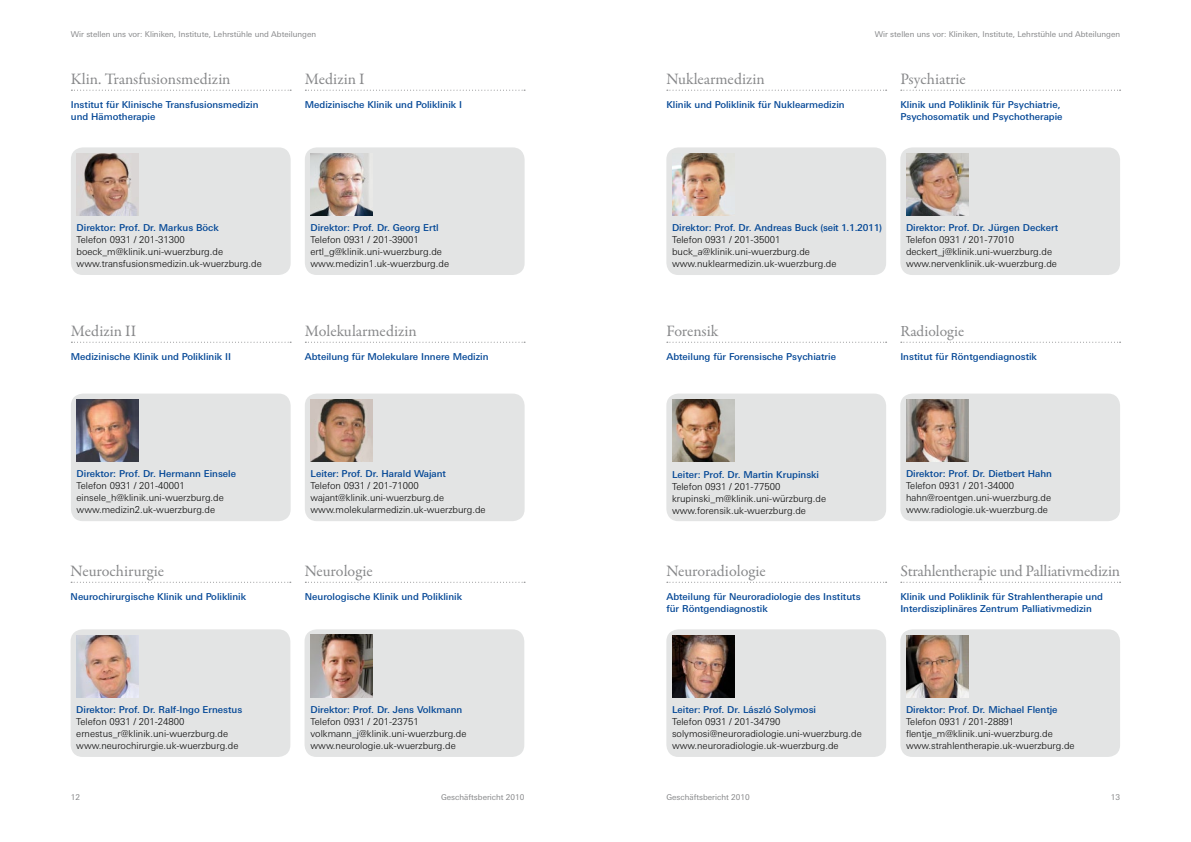
<style>
.page{position:relative;width:1191px;height:842px;background:#fff}
.page>*{position:absolute;margin:0;border:0;box-sizing:border-box;transform-origin:0 0}
.t1{font:16px "Garamond Premr Pro";letter-spacing:-.005em;color:#87888a}
.t2{font:15.5px "Garamond Premr Pro";letter-spacing:.005em;color:#87888a}
.t3{font:300 9.5px/12px "LT Univers Basic";color:#000}
.t4{font:500 9.5px/12px "LT Univers Basic";color:#004595}
.t5{font:300 9.4px "LT Univers Basic";color:#000}
.t6{font:8px "LT Univers Basic";color:#87888a}
</style>
<div class="page">
<div style="left:305px;top:147px;width:219px;height:128px;background:#e3e4e4;border-radius:12px"></div>
<svg style="left:305px;top:90px;width:220px;height:1px"></svg>
<img style="left:310px;top:153px;width:63px;height:62px">
<div style="left:71px;top:394px;width:220px;height:127px;background:#e3e4e4;border-radius:12px"></div>
<svg style="left:71px;top:342px;width:220px;height:1px"></svg>
<img style="left:77px;top:399px;width:62px;height:63px">
<div style="left:305px;top:394px;width:219px;height:127px;background:#e3e4e4;border-radius:12px"></div>
<svg style="left:305px;top:342px;width:220px;height:1px"></svg>
<img style="left:310px;top:399px;width:63px;height:63px">
<div style="left:71px;top:147px;width:220px;height:128px;background:#e3e4e4;border-radius:12px"></div>
<svg style="left:71px;top:90px;width:220px;height:1px"></svg>
<img style="left:77px;top:153px;width:62px;height:62px">
<div style="left:304px;top:629px;width:220px;height:128px;background:#e3e4e4;border-radius:12px"></div>
<svg style="left:305px;top:582px;width:220px;height:1px"></svg>
<img style="left:310px;top:635px;width:63px;height:62px">
<div style="left:71px;top:629px;width:219px;height:128px;background:#e3e4e4;border-radius:12px"></div>
<svg style="left:71px;top:582px;width:220px;height:1px"></svg>
<img style="left:76px;top:635px;width:63px;height:62px">
<div style="left:666px;top:147px;width:220px;height:128px;background:#e3e4e4;border-radius:12px"></div>
<svg style="left:667px;top:90px;width:219px;height:1px"></svg>
<img style="left:672px;top:153px;width:57px;height:62px">
<div style="left:900px;top:147px;width:220px;height:128px;background:#e3e4e4;border-radius:12px"></div>
<svg style="left:900px;top:90px;width:220px;height:1px"></svg>
<img style="left:906px;top:153px;width:62px;height:62px">
<div style="left:900px;top:394px;width:220px;height:127px;background:#e3e4e4;border-radius:12px"></div>
<svg style="left:900px;top:342px;width:220px;height:1px"></svg>
<img style="left:906px;top:399px;width:62px;height:63px">
<div style="left:666px;top:394px;width:220px;height:127px;background:#e3e4e4;border-radius:12px"></div>
<svg style="left:667px;top:342px;width:219px;height:1px"></svg>
<img style="left:672px;top:399px;width:62px;height:63px">
<div style="left:666px;top:629px;width:220px;height:128px;background:#e3e4e4;border-radius:12px"></div>
<svg style="left:667px;top:582px;width:219px;height:1px"></svg>
<img style="left:672px;top:635px;width:62px;height:62px">
<div style="left:900px;top:629px;width:220px;height:128px;background:#e3e4e4;border-radius:12px"></div>
<svg style="left:900px;top:582px;width:220px;height:1px"></svg>
<img style="left:906px;top:635px;width:62px;height:62px">
<p class="t6" style="left:71px;top:30px;width:247px">Wir stellen uns vor: Kliniken, Institute, Lehrstühle und Abteilungen</p>
<p class="t6" style="left:875px;top:30px;width:247px">Wir stellen uns vor: Kliniken, Institute, Lehrstühle und Abteilungen</p>
<h1 class="t1" style="left:305px;top:69px;width:61px">Medizin I</h1>
<p class="t4" style="left:305px;top:99px;width:159px">Medizinische Klinik und Poliklinik I</p>
<h1 class="t1" style="left:71px;top:69px;width:161px">Klin. Transfusionsmedizin</h1>
<p class="t4" style="left:71px;top:99px;width:189px">Institut für Klinische Transfusionsmedizin und Hämotherapie</p>
<h1 class="t1" style="left:666px;top:69px;width:100px">Nuklearmedizin</h1>
<p class="t4" style="left:666px;top:99px;width:180px">Klinik und Poliklinik für Nuklearmedizin</p>
<h1 class="t1" style="left:900px;top:69px;width:67px">Psychiatrie</h1>
<p class="t4" style="left:900px;top:99px;width:164px">Klinik und Poliklinik für Psychiatrie,<br>Psychosomatik und Psychotherapie</p>
<p class="t4" style="left:77px;top:222px;width:144px">Direktor: Prof. Dr. Markus Böck</p>
<p class="t3" style="left:77px;top:234px;width:187px">Telefon 0931 / 201-31300 boeck_m@klinik.uni-wuerzburg.de www.transfusionsmedizin.uk-wuerzburg.de</p>
<h1 class="t1" style="left:71px;top:321px;width:67px">Medizin II</h1>
<p class="t4" style="left:71px;top:351px;width:162px">Medizinische Klinik und Poliklinik II</p>
<p class="t4" style="left:77px;top:468px;width:161px">Direktor: Prof. Dr. Hermann Einsele</p>
<p class="t3" style="left:77px;top:480px;width:149px">Telefon 0931 / 201-40001 einsele_h@klinik.uni-wuerzburg.de www.medizin2.uk-wuerzburg.de</p>
<h1 class="t1" style="left:71px;top:561px;width:95px">Neurochirurgie</h1>
<p class="t4" style="left:71px;top:591px;width:177px">Neurochirurgische Klinik und Poliklinik</p>
<p class="t4" style="left:76px;top:704px;width:167px">Direktor: Prof. Dr. Ralf-Ingo Ernestus</p>
<p class="t3" style="left:76px;top:716px;width:164px">Telefon 0931 / 201-24800 ernestus_r@klinik.uni-wuerzburg.de www.neurochirurgie.uk-wuerzburg.de</p>
<p class="t4" style="left:310px;top:222px;width:130px">Direktor: Prof. Dr. Georg Ertl</p>
<p class="t3" style="left:310px;top:234px;width:140px">Telefon 0931 / 201-39001 ertl_g@klinik.uni-wuerzburg.de www.medizin1.uk-wuerzburg.de</p>
<h1 class="t1" style="left:305px;top:321px;width:114px">Molekularmedizin</h1>
<p class="t4" style="left:305px;top:351px;width:185px">Abteilung für Molekulare Innere Medizin</p>
<p class="t4" style="left:310px;top:468px;width:137px">Leiter: Prof. Dr. Harald Wajant</p>
<p class="t3" style="left:310px;top:480px;width:110px">Telefon 0931 / 201-71000</p>
<p class="t5" style="left:310px;top:493px;width:135px">wajant@klinik.uni-wuerzburg.de</p>
<p class="t3" style="left:310px;top:504px;width:177px">www.molekularmedizin.uk-wuerzburg.de</p>
<h1 class="t1" style="left:305px;top:561px;width:69px">Neurologie</h1>
<p class="t4" style="left:305px;top:591px;width:159px">Neurologische Klinik und Poliklinik</p>
<p class="t4" style="left:310px;top:704px;width:153px">Direktor: Prof. Dr. Jens Volkmann</p>
<p class="t3" style="left:310px;top:716px;width:157px">Telefon 0931 / 201-23751 volkmann_j@klinik.uni-wuerzburg.de www.neurologie.uk-wuerzburg.de</p>
<p class="t4" style="left:672px;top:222px;width:211px">Direktor: Prof. Dr. Andreas Buck (seit 1.1.2011)</p>
<p class="t3" style="left:672px;top:234px;width:166px">Telefon 0931 / 201-35001 buck_a@klinik.uni-wuerzburg.de www.nuklearmedizin.uk-wuerzburg.de</p>
<p class="t4" style="left:906px;top:222px;width:154px">Direktor: Prof. Dr. Jürgen Deckert</p>
<p class="t3" style="left:906px;top:234px;width:152px">Telefon 0931 / 201-77010 deckert_j@klinik.uni-wuerzburg.de www.nervenklinik.uk-wuerzburg.de</p>
<h1 class="t1" style="left:666px;top:321px;width:54px">Forensik</h1>
<p class="t4" style="left:666px;top:351px;width:171px">Abteilung für Forensische Psychiatrie</p>
<h2 class="t2" style="left:900px;top:322px;width:65px">Radiologie</h2>
<p class="t4" style="left:900px;top:351px;width:138px">Institut für Röntgendiagnostik</p>
<p class="t4" style="left:672px;top:468px;width:149px">Leiter: Prof. Dr. Martin Krupinski</p>
<p class="t3" style="left:672px;top:480px;width:156px">Telefon 0931 / 201-77500 krupinski_m@klinik.uni-würzburg.de www.forensik.uk-wuerzburg.de</p>
<h1 class="t1" style="left:666px;top:561px;width:101px">Neuroradiologie</h1>
<p class="t4" style="left:666px;top:591px;width:196px">Abteilung für Neuroradiologie des Instituts für Röntgendiagnostik</p>
<p class="t4" style="left:672px;top:704px;width:146px">Leiter: Prof. Dr. László Solymosi</p>
<p class="t3" style="left:672px;top:716px;width:191px">Telefon 0931 / 201-34790 solymosi@neuroradiologie.uni-wuerzburg.de www.neuroradiologie.uk-wuerzburg.de</p>
<p class="t4" style="left:906px;top:468px;width:148px">Direktor: Prof. Dr. Dietbert Hahn</p>
<p class="t3" style="left:906px;top:480px;width:147px">Telefon 0931 / 201-34000 hahn@roentgen.uni-wuerzburg.de www.radiologie.uk-wuerzburg.de</p>
<h1 class="t1" style="left:900px;top:561px;width:221px">Strahlentherapie und Palliativmedizin</h1>
<p class="t4" style="left:900px;top:591px;width:204px">Klinik und Poliklinik für Strahlentherapie und<br>Interdisziplinäres Zentrum Palliativmedizin</p>
<p class="t4" style="left:906px;top:704px;width:153px">Direktor: Prof. Dr. Michael Flentje</p>
<p class="t3" style="left:906px;top:716px;width:170px">Telefon 0931 / 201-28891 flentje_m@klinik.uni-wuerzburg.de www.strahlentherapie.uk-wuerzburg.de</p>
<p class="t6" style="left:71px;top:793px;width:11px">12</p>
<p class="t6" style="left:441px;top:793px;width:85px">Geschäftsbericht 2010</p>
<p class="t6" style="left:666px;top:793px;width:85px">Geschäftsbericht 2010</p>
<p class="t6" style="left:1110px;top:793px;width:11px">13</p>
</div>
